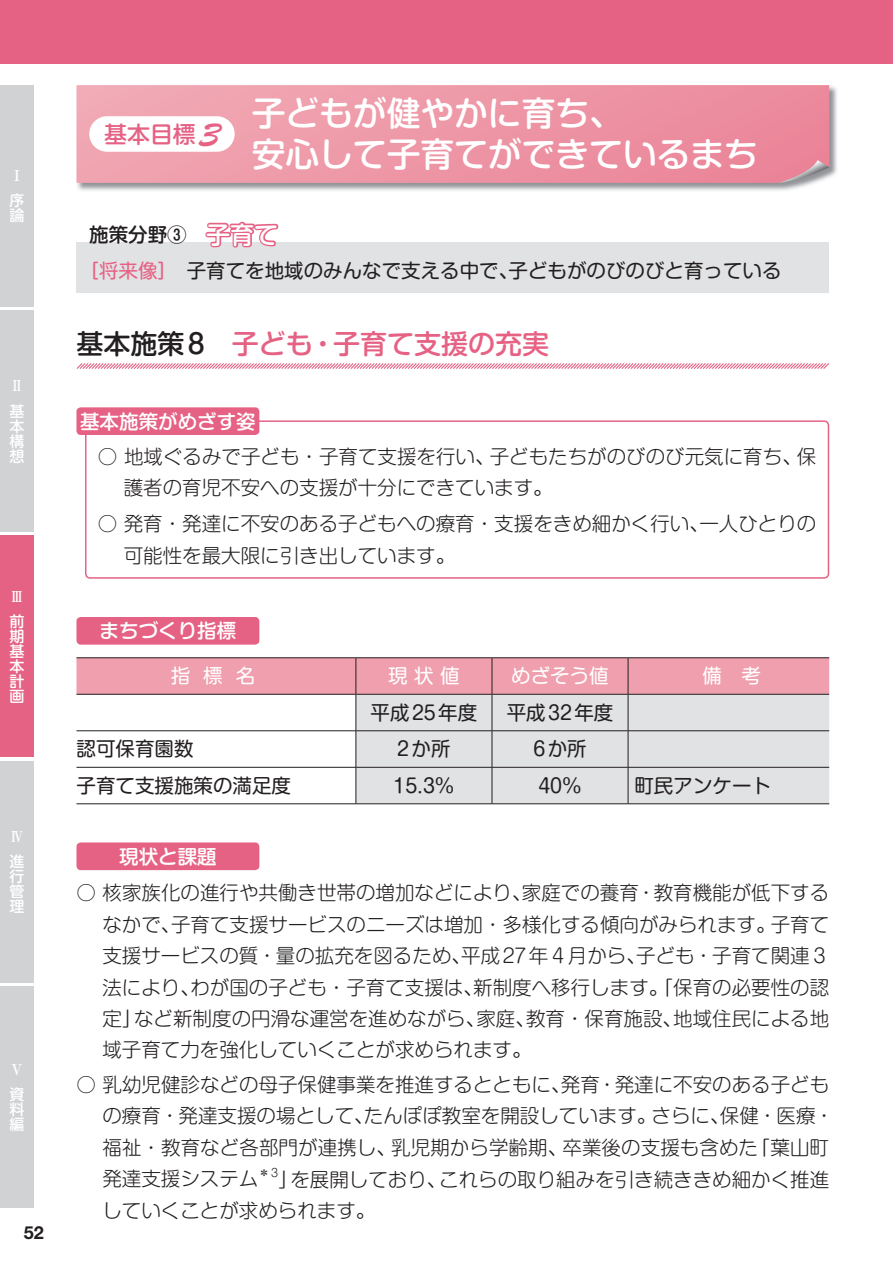
<style>
.page{position:relative;width:893px;height:1263px;background:#fff}
.page>*{position:absolute;margin:0;border:0;box-sizing:border-box;transform-origin:0 0}
.t1{font:33.75px/41.2px "Shin M Go Pr 6 N Medium 90 msp RKSJ H";color:#fff}
.t2{font:27px "Shin M Go Pr 6 N Medium 90 msp RKSJ H";color:#e66284}
.t3{font:22.95px "Shin M Go Pr 6 N Medium 90 msp RKSJ H";color:#e66284}
.t4{font:19.5px/31.5px "Shin M Go Pr 6 N Light 90 msp RKSJ H";color:#231f20}
.t5{font:19.5px "Shin M Go Pr 6 N Regular 90 msp RKSJ H";color:#231f20}
.t6{font:19.5px "Shin M Go Pr 6 N Medium 90 msp RKSJ H";color:#fff}
.t7{font:19.5px "Shin M Go Pr 6 N Regular 90 msp RKSJ H";color:#fff}
.t8{font:19.5px "Shin M Go Pr 6 N Medium 90 msp RKSJ H";color:#231f20}
.t9{font:700 18px "Helvetica Neue LT Std";color:#231f20}
.t10{font:15px/15px "Shin M Go Pr 6 N Medium 90 msp RKSJ H";color:#fff;text-align:justify}
.t11{font:15px "Ryumin Pr 6 N Bold 90 msp RKSJ H";color:#fff}
.t12{font:11.4px "Shin M Go Pr 6 N Light 90 msp RKSJ H";color:#231f20}
.s1{font-family:"Brush Script Std";font-size:35.1px}
.s2{font-size:24px;color:#fff}
.s3{color:#e66284}
.s4{color:#231f20}
</style>
<div class="page">
<div style="left:0;top:0;width:893px;height:64px;background:#e66284"></div>
<div style="left:0;top:987px;width:34px;height:221px;background:#d1d2d4"></div>
<div style="left:0;top:761px;width:34px;height:221px;background:#d1d2d4"></div>
<div style="left:0;top:536px;width:34px;height:221px;background:#e66284"></div>
<div style="left:0;top:310px;width:34px;height:222px;background:#d1d2d4"></div>
<div style="left:0;top:85px;width:34px;height:221px;background:#d1d2d4"></div>
<div style="left:85px;top:420px;width:744px;height:159px;border:2px solid #e66284;border-radius:4px"></div>
<svg style="left:76px;top:363px;width:753px;height:6px"></svg>
<div style="left:76px;top:407px;width:183px;height:28px;background:#e66284;border-radius:4px"></div>
<img style="left:77px;top:85px;width:760px;height:106px">
<svg style="left:76px;top:85px;width:753px;height:98px;background:#ed96a6"></svg>
<svg style="left:779px;top:160px;width:50px;height:23px"></svg>
<div style="left:89px;top:116px;width:146px;height:36px;background:#fff;border-radius:18px"></div>
<div style="left:76px;top:242px;width:753px;height:50px;background:#e1e2e4"></div>
<svg style="left:205px;top:221px;width:74px;height:27px"></svg>
<div style="left:76px;top:617px;width:183px;height:28px;background:#e66284;border-radius:4px"></div>
<svg style="left:76px;top:658px;width:753px;height:36px;background:#eb9daa"></svg>
<div style="left:357px;top:695px;width:472px;height:108px;background:#e1e2e4"></div>
<hr style="left:628px;top:657px;width:201px;height:1px;background:#231f20">
<hr style="left:76px;top:694px;width:280px;height:1px;background:#231f20">
<hr style="left:356px;top:694px;width:136px;height:1px;background:#231f20">
<hr style="left:492px;top:694px;width:136px;height:1px;background:#231f20">
<hr style="left:628px;top:694px;width:201px;height:1px;background:#231f20">
<hr style="left:76px;top:657px;width:280px;height:1px;background:#231f20">
<hr style="left:76px;top:731px;width:753px;height:1px;background:#231f20">
<hr style="left:76px;top:767px;width:753px;height:1px;background:#231f20">
<hr style="left:356px;top:658px;width:1px;height:36px;background:#231f20">
<hr style="left:492px;top:658px;width:1px;height:36px;background:#231f20">
<hr style="left:628px;top:658px;width:1px;height:36px;background:#231f20">
<hr style="left:356px;top:694px;width:1px;height:37px;background:#231f20">
<hr style="left:492px;top:694px;width:1px;height:37px;background:#231f20">
<hr style="left:628px;top:694px;width:1px;height:37px;background:#231f20">
<hr style="left:356px;top:731px;width:1px;height:36px;background:#231f20">
<hr style="left:492px;top:731px;width:1px;height:36px;background:#231f20">
<hr style="left:628px;top:731px;width:1px;height:36px;background:#231f20">
<hr style="left:356px;top:768px;width:1px;height:35px;background:#231f20">
<hr style="left:492px;top:768px;width:1px;height:35px;background:#231f20">
<hr style="left:628px;top:768px;width:1px;height:35px;background:#231f20">
<hr style="left:356px;top:657px;width:272px;height:1px;background:#231f20">
<hr style="left:76px;top:803px;width:753px;height:1px;background:#231f20">
<div style="left:76px;top:842px;width:183px;height:28px;background:#e66284;border-radius:4px"></div>
<p class="t11" style="left:9px;top:170px;width:12px">Ⅰ</p>
<p class="t10" style="left:9px;top:195px;width:16px">序論</p>
<p class="t11" style="left:9px;top:380px;width:13px">Ⅱ</p>
<p class="t10" style="left:9px;top:406px;width:16px">基本構想</p>
<p class="t11" style="left:9px;top:591px;width:14px">Ⅲ</p>
<p class="t10" style="left:9px;top:616px;width:16px">前期基本計画</p>
<p class="t11" style="left:9px;top:831px;width:15px">Ⅳ</p>
<p class="t10" style="left:9px;top:856px;width:16px">進行管理</p>
<p class="t11" style="left:9px;top:1064px;width:14px">Ⅴ</p>
<p class="t10" style="left:9px;top:1089px;width:16px">資料編</p>
<p class="t9" style="left:24px;top:1222px;width:22px">52</p>
<p class="t3" style="left:104px;top:125px;width:117px">基本目標 <span class="s1">3</span></p>
<h1 class="t1" style="left:252px;top:97px;width:508px">子どもが健やかに育ち、<br>安心して子育てができているまち</h1>
<p class="t8" style="left:89px;top:227px;width:191px">施策分野③　<span class="s2">子育て</span></p>
<p class="t5" style="left:79px;top:263px;width:704px"><span class="s3">［将来像］</span>子育てを地域のみんなで支える中で、子どもがのびのびと育っている</p>
<h2 class="t2" style="left:76px;top:334px;width:474px"><span class="s4">基本施策8　</span>子ども・子育て支援の充実</h2>
<p class="t6" style="left:80px;top:414px;width:177px">基本施策がめざす姿</p>
<p class="t4" style="left:124px;top:443px;width:694px;text-indent:-26px">○ 地域ぐるみで子ども・子育て支援を行い、子どもたちがのびのび元気に育ち、保護者の育児不安への支援が十分にできています。</p>
<p class="t4" style="left:124px;top:511px;width:694px;text-indent:-26px">○ 発育・発達に不安のある子どもへの療育・支援をきめ細かく行い、一人ひとりの可能性を最大限に引き出しています。</p>
<p class="t6" style="left:100px;top:624px;width:138px">まちづくり指標</p>
<p class="t7" style="left:171px;top:669px;width:86px">指 標 名</p>
<p class="t7" style="left:388px;top:669px;width:73px">現 状 値</p>
<p class="t7" style="left:511px;top:669px;width:99px">めざそう値</p>
<p class="t7" style="left:702px;top:669px;width:60px">備　考</p>
<p class="t5" style="left:371px;top:705px;width:108px">平成25年度</p>
<p class="t5" style="left:507px;top:705px;width:108px">平成32年度</p>
<p class="t5" style="left:76px;top:742px;width:118px">認可保育園数</p>
<p class="t5" style="left:397px;top:742px;width:55px">2か所</p>
<p class="t5" style="left:533px;top:742px;width:55px">6か所</p>
<p class="t5" style="left:77px;top:778px;width:216px">子育て支援施策の満足度</p>
<p class="t5" style="left:393px;top:778px;width:63px">15.3％</p>
<p class="t5" style="left:538px;top:778px;width:45px">40％</p>
<p class="t5" style="left:634px;top:778px;width:138px">町民アンケート</p>
<p class="t6" style="left:119px;top:849px;width:99px">現状と課題</p>
<p class="t4" style="left:102px;top:880px;width:728px;text-align:justify;text-indent:-26px">○ 核家族化の進行や共働き世帯の増加などにより、家庭での養育・教育機能が低下するなかで、子育て支援サービスのニーズは増加・多様化する傾向がみられます。子育て支援サービスの質・量の拡充を図るため、平成27年４月から、子ども・子育て関連３法により、わが国の子ども・子育て支援は、新制度へ移行します。「保育の必要性の認定」など新制度の円滑な運営を進めながら、家庭、教育・保育施設、地域住民による地域子育て力を強化していくことが求められます。</p>
<p class="t4" style="left:102px;top:1072px;width:733px;text-indent:-26px">○ 乳幼児健診などの母子保健事業を推進するとともに、発育・発達に不安のある子どもの療育・発達支援の場として、たんぽぽ教室を開設しています。さらに、保健・医療・福祉・教育など各部門が連携し、乳児期から学齢期、卒業後の支援も含めた「葉山町発達支援システム</p>
<p class="t12" style="left:258px;top:1168px;width:21px">＊3</p>
<p class="t4" style="left:102px;top:1166px;width:728px;text-indent:176px">」を展開しており、これらの取り組みを引き続ききめ細かく推進していくことが求められます。</p>
</div>
